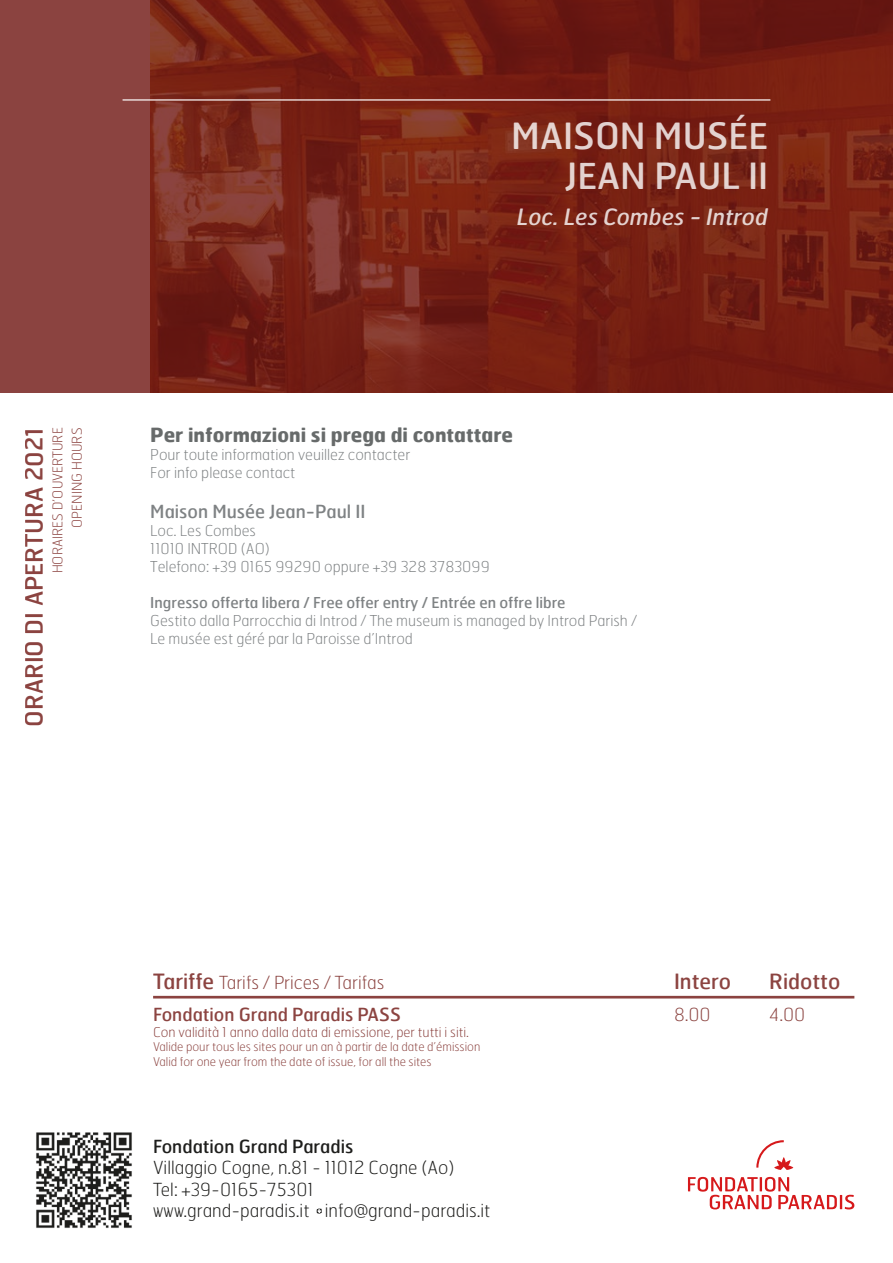
<style>
.page{position:relative;width:893px;height:1263px;background:#fff}
.page>*{position:absolute;margin:0;border:0;box-sizing:border-box;transform-origin:0 0}
.t1{font:36px/40.5px "Hermes";color:rgb(255 255 255/.8);text-align:right}
.t2{font:24px "Hermes";color:#6f1511}
.t3{font:italic 22.5px "Hermes FB";color:rgb(255 255 255/.8)}
.t4{font:21px "Hermes";color:#6f1511}
.t5{font:700 19.5px "Hermes";color:#565a5a}
.t6{font:100 18px/21.6px "Hermes";color:#1e1e1c}
.t7{font:100 18px "Hermes";color:#6f1511}
.t8{font:18px "Hermes";color:#6f1511}
.t9{font:18px "Hermes";color:#707476}
.t10{font:18px "Hermes";color:#1e1e1c}
.t11{font:100 15px/18px "Hermes";color:#707476}
.t12{font:15px "Hermes";color:#707476}
.t13{font:100 13.5px/19.5px "Hermes";color:#6f1511;text-align:right}
.t14{font:100 12px/14.4px "Hermes";color:#6f1511}
.t15{font:100 6px "Hermes";color:#1e1e1c}
.s1{font-weight:400;font-size:21px}
</style>
<div class="page">
<img style="left:36px;top:1132px;width:96px;height:96px">
<svg style="left:0;top:0;width:893px;height:393px;background:#79271c"></svg>
<hr style="left:123px;top:99px;width:647px;height:2px;background:#fff">
<svg style="left:688px;top:1140px;width:166px;height:69px"></svg>
<svg style="left:316px;top:1208px;width:6px;height:6px"></svg>
<hr style="left:153px;top:996px;width:701px;height:2px;background:#6f1511">
<h1 class="t1" style="left:511px;top:114px;width:258px">MAISON MUSÉE<br>JEAN PAUL II</h1>
<h3 class="t3" style="left:517px;top:203px;width:253px">Loc. Les Combes - Introd</h3>
<h2 class="t2" style="left:19px;top:727px;width:301px;rotate:-90deg">ORARIO DI APERTURA 2021</h2>
<p class="t13" style="left:47px;top:573px;width:147px;rotate:-90deg">HORAIRES D’OUVERTURE<br>OPENING HOURS</p>
<h3 class="t5" style="left:150px;top:422px;width:364px">Per informazioni si prega di contattare</h3>
<p class="t11" style="left:150px;top:445px;width:261px">Pour toute information veuillez contacter<br>For info please contact</p>
<p class="t9" style="left:150px;top:499px;width:217px">Maison Musée Jean-Paul II</p>
<p class="t11" style="left:150px;top:521px;width:341px">Loc. Les Combes<br>11010 INTROD (AO)<br>Telefono: +39 0165 99290 oppure +39 328 3783099</p>
<p class="t12" style="left:150px;top:592px;width:417px">Ingresso offerta libera / Free offer entry / Entrée en offre libre</p>
<p class="t11" style="left:150px;top:611px;width:488px">Gestito dalla Parrocchia di Introd / The museum is managed by Introd Parish /<br>Le musée est géré par la Paroisse d’Introd</p>
<p class="t7" style="left:153px;top:971px;width:233px"><span class="s1">Tariffe</span> Tarifs / Prices / Tarifas</p>
<h3 class="t4" style="left:674px;top:968px;width:59px">Intero</h3>
<h3 class="t4" style="left:769px;top:968px;width:73px">Ridotto</h3>
<p class="t8" style="left:153px;top:1002px;width:249px">Fondation Grand Paradis PASS</p>
<p class="t7" style="left:674px;top:1003px;width:38px">8.00</p>
<p class="t7" style="left:769px;top:1003px;width:38px">4.00</p>
<p class="t13" style="left:153px;top:1022px;width:317px">Con validità 1 anno dalla data di emissione, per tutti i siti.</p>
<p class="t14" style="left:153px;top:1039px;width:329px">Valide pour tous les sites pour un an à partir de la date d’émission<br>Valid for one year from the date of issue, for all the sites</p>
<p class="t10" style="left:153px;top:1134px;width:202px">Fondation Grand Paradis</p>
<p class="t6" style="left:153px;top:1156px;width:303px">Villaggio Cogne, n.81 - 11012 Cogne (Ao)<br>Tel: +39-0165-75301 www.grand-paradis.it</p>
<p class="t15" style="left:318px;top:1205px;width:3px">.</p>
<p class="t6" style="left:325px;top:1199px;width:167px">info@grand-paradis.it</p>
</div>
